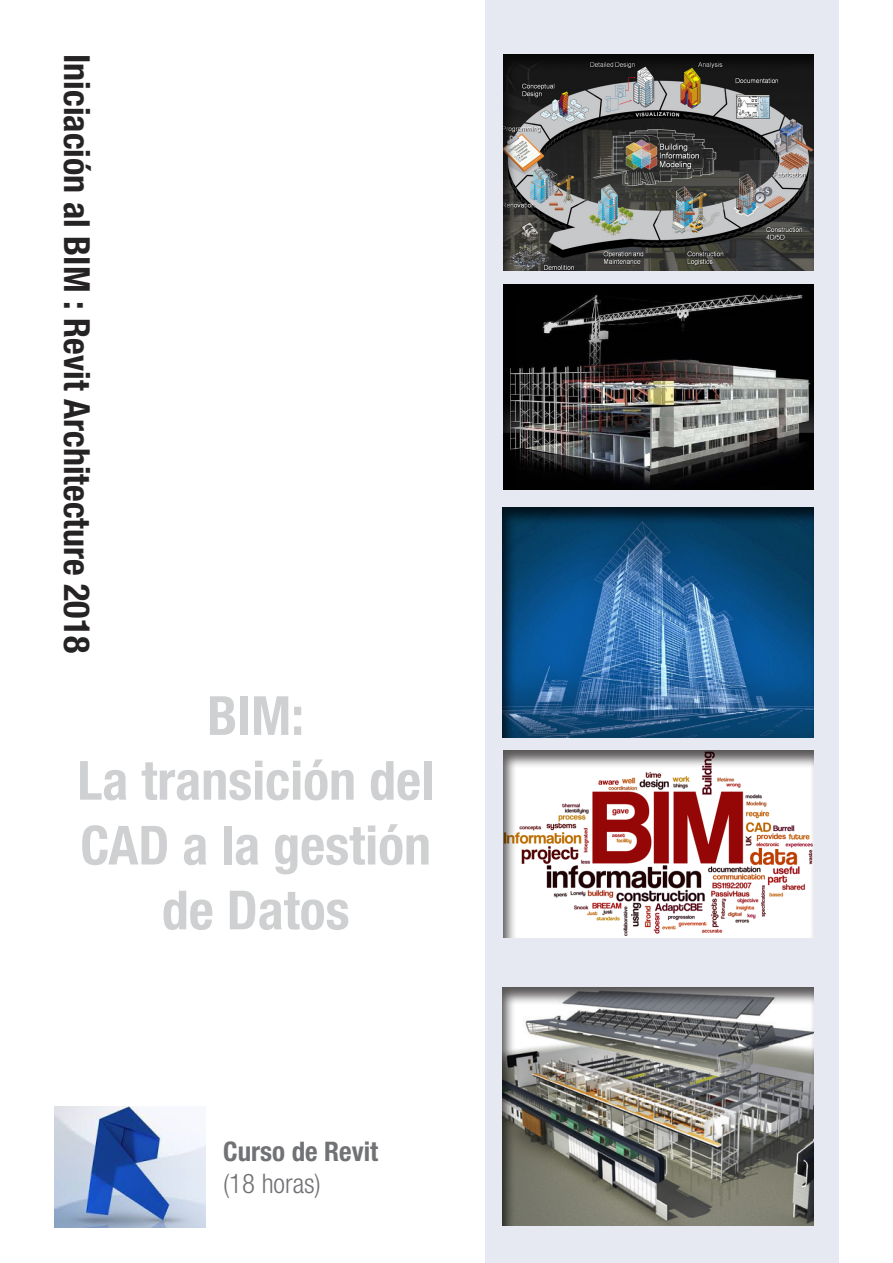
<style>
.page{position:relative;width:893px;height:1263px;background:#fff}
.page>*{position:absolute;margin:0;border:0;box-sizing:border-box;transform-origin:0 0}
.t1{font:700 condensed 54px/64.8px "Helvetica Neue LT Std";color:#cfd0d2;text-align:center}
.t2{font:700 condensed 36px "Helvetica Neue LT Std";color:#262324}
.t3{font:700 condensed 27px "Helvetica Neue LT Std";color:#717275}
.t4{font:300 condensed 27px "Helvetica Neue LT Std";color:#717275}
</style>
<div class="page">
<div style="left:485px;top:0;width:353px;height:1263px;background:#e6e9f2"></div>
<div style="left:502px;top:987px;width:312px;height:239px;background:#231f20;opacity:.75"></div>
<div style="left:502px;top:750px;width:314px;height:219px;background:#231f20;opacity:.75"></div>
<div style="left:502px;top:506px;width:313px;height:234px;background:#231f20;opacity:.75"></div>
<div style="left:502px;top:53px;width:313px;height:218px;background:#231f20;opacity:.75"></div>
<div style="left:503px;top:283px;width:312px;height:213px;background:#231f20;opacity:.75"></div>
<img style="left:54px;top:1106px;width:151px;height:122px">
<p class="t2" style="left:99px;top:54px;width:601px;rotate:90deg">Iniciación al BIM : Revit Architecture 2018</p>
<p class="t1" style="left:207px;top:682px;width:98px">BIM:</p>
<p class="t1" style="left:77px;top:747px;width:358px">La transición del<br>CAD a la gestión de Datos</p>
<p class="t3" style="left:223px;top:1135px;width:156px">Curso de Revit</p>
<p class="t4" style="left:223px;top:1168px;width:99px">(18 horas)</p>
</div>
